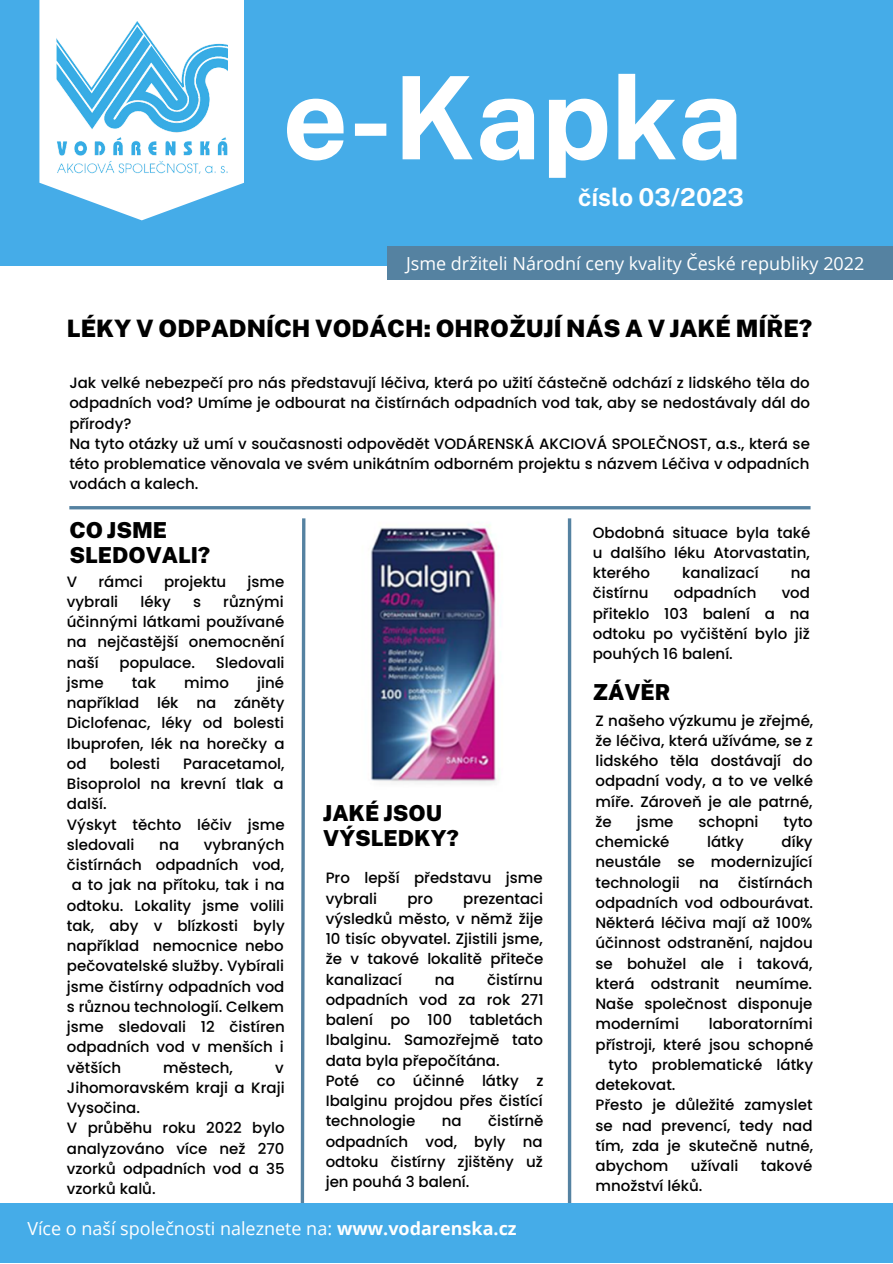
<style>
.page{position:relative;width:893px;height:1264px;background:#fff}
.page>*{position:absolute;margin:0;border:0;box-sizing:border-box;transform-origin:0 0}
.t1{font:700 115.05px "Public Sans";color:#fff}
.t2{font:700 24.75px "Public Sans";color:#fff}
.t3{font:900 24px "Public Sans";color:#000}
.t4{font:900 22.05px/24.8px "Public Sans";color:#000}
.t5{font:18px "Open Sans";color:#fff}
.t6{font:500 15px/20.2px "Poppins";color:#000;text-align:justify}
.s1{font-weight:700}
</style>
<div class="page">
<div style="left:0;top:0;width:892px;height:265px;background:#45ace8"></div>
<svg style="left:39px;top:0;width:205px;height:220px"></svg>
<hr style="left:69px;top:506px;width:741px;height:3px;background:#5582a1">
<svg style="left:300px;top:518px;width:6px;height:684px"></svg>
<hr style="left:568px;top:518px;width:3px;height:685px;background:#5582a1">
<img style="left:371px;top:524px;width:129px;height:260px">
<div style="left:0;top:1202px;width:892px;height:60px;background:#45ace8"></div>
<div style="left:387px;top:247px;width:505px;height:33px;background:#5582a1"></div>
<img style="left:56px;top:22px;width:171px;height:152px">
<p class="t1" style="left:282px;top:50px;width:463px">e-Kapka</p>
<p class="t2" style="left:578px;top:183px;width:167px">číslo 03/2023</p>
<p class="t5" style="left:406px;top:251px;width:460px">Jsme držiteli Národní ceny kvality České republiky 2022</p>
<p class="t3" style="left:67px;top:314px;width:746px">LÉKY V ODPADNÍCH VODÁCH: OHROŽUJÍ NÁS A V JAKÉ MÍŘE?</p>
<p class="t6" style="left:69px;top:373px;width:742px">Jak velké nebezpečí pro nás představují léčiva, která po užití částečně odchází z lidského těla do odpadních vod? Umíme je odbourat na čistírnách odpadních vod tak, aby se nedostávaly dál do přírody?</p>
<p class="t6" style="left:69px;top:433px;width:742px">Na tyto otázky už umí v současnosti odpovědět VODÁRENSKÁ AKCIOVÁ SPOLEČNOST, a.s., která se této problematice věnovala ve svém unikátním odborném projektu s názvem Léčiva v odpadních vodách a kalech.</p>
<p class="t4" style="left:69px;top:517px;width:142px">CO JSME<br>SLEDOVALI?</p>
<p class="t6" style="left:67px;top:571px;width:12px">V</p>
<p class="t6" style="left:98px;top:571px;width:46px">rámci</p>
<p class="t6" style="left:164px;top:571px;width:64px">projektu</p>
<p class="t6" style="left:247px;top:571px;width:38px">jsme</p>
<p class="t6" style="left:67px;top:591px;width:53px">vybrali</p>
<p class="t6" style="left:140px;top:591px;width:32px">léky</p>
<p class="t6" style="left:193px;top:591px;width:10px">s</p>
<p class="t6" style="left:67px;top:591px;width:219px;text-indent:156px">různými účinnými látkami používané na nejčastější onemocnění naší</p>
<p class="t6" style="left:119px;top:652px;width:77px">populace.</p>
<p class="t6" style="left:216px;top:652px;width:70px">Sledovali</p>
<p class="t6" style="left:67px;top:672px;width:219px;text-indent:190px">jiné například lék na záněty Diclofenac, léky od bolesti Ibuprofen, lék na horečky a od</p>
<p class="t6" style="left:67px;top:672px;width:38px">jsme</p>
<p class="t6" style="left:132px;top:672px;width:26px">tak</p>
<p class="t6" style="left:184px;top:672px;width:46px">mimo</p>
<p class="t6" style="left:110px;top:753px;width:52px">bolesti</p>
<p class="t6" style="left:67px;top:753px;width:219px;text-indent:116px">Paracetamol, Bisoprolol na krevní tlak a další.</p>
<p class="t6" style="left:67px;top:814px;width:219px">Výskyt těchto léčiv jsme sledovali</p>
<p class="t6" style="left:159px;top:834px;width:21px">na</p>
<p class="t6" style="left:204px;top:834px;width:82px">vybraných</p>
<p class="t6" style="left:67px;top:854px;width:219px">čistírnách odpadních vod,</p>
<p class="t6" style="left:72px;top:875px;width:214px">a to jak na přítoku, tak i na</p>
<p class="t6" style="left:67px;top:895px;width:219px">odtoku. Lokality jsme volili</p>
<p class="t6" style="left:67px;top:915px;width:219px">tak, aby v blízkosti byly</p>
<p class="t6" style="left:67px;top:935px;width:218px">například nemocnice nebo</p>
<p class="t6" style="left:67px;top:956px;width:219px">pečovatelské služby. Vybírali</p>
<p class="t6" style="left:67px;top:976px;width:219px">jsme čistírny odpadních vod</p>
<p class="t6" style="left:67px;top:996px;width:219px">s různou technologií. Celkem</p>
<p class="t6" style="left:67px;top:1016px;width:219px">jsme sledovali 12 čistíren</p>
<p class="t6" style="left:67px;top:1036px;width:218px">odpadních vod v menších i</p>
<p class="t6" style="left:67px;top:1057px;width:56px">větších</p>
<p class="t6" style="left:163px;top:1057px;width:71px">městech,</p>
<p class="t6" style="left:67px;top:1057px;width:219px;text-indent:208px">v Jihomoravském kraji a Kraji Vysočina.</p>
<p class="t6" style="left:67px;top:1117px;width:219px">V průběhu roku 2022 bylo analyzováno více než 270 vzorků odpadních vod a 35 vzorků kalů.</p>
<p class="t4" style="left:323px;top:801px;width:137px">JAKÉ JSOU<br>VÝSLEDKY?</p>
<p class="t6" style="left:326px;top:868px;width:218px">Pro lepší představu jsme vybrali</p>
<p class="t6" style="left:326px;top:888px;width:219px;text-indent:137px">prezentaci výsledků město, v němž žije 10 tisíc obyvatel. Zjistili jsme, že v takové lokalitě přiteče kanalizací</p>
<p class="t6" style="left:407px;top:888px;width:27px">pro</p>
<p class="t6" style="left:326px;top:969px;width:219px;text-indent:161px">čistírnu odpadních vod za rok 271 balení po 100 tabletách Ibalginu. Samozřejmě tato data byla přepočítána.</p>
<p class="t6" style="left:326px;top:1070px;width:219px">Poté co účinné látky z Ibalginu projdou přes čistící technologie</p>
<p class="t6" style="left:435px;top:969px;width:21px">na</p>
<p class="t6" style="left:326px;top:1110px;width:219px;text-indent:162px">čistírně odpadních vod, byly na odtoku čistírny zjištěny už jen pouhá 3 balení.</p>
<p class="t6" style="left:442px;top:1110px;width:21px">na</p>
<p class="t5" style="left:27px;top:1215px;width:491px">Více o naší společnosti naleznete na: <span class="s1">www.vodarenska.cz</span></p>
<p class="t6" style="left:592px;top:522px;width:219px">Obdobná situace byla také u dalšího léku Atorvastatin, kterého</p>
<p class="t6" style="left:682px;top:563px;width:78px">kanalizací</p>
<p class="t6" style="left:790px;top:563px;width:21px">na</p>
<p class="t6" style="left:592px;top:583px;width:57px">čistírnu</p>
<p class="t6" style="left:673px;top:583px;width:84px">odpadních</p>
<p class="t6" style="left:592px;top:583px;width:219px;text-indent:189px">vod přiteklo 103 balení a na odtoku po vyčištění bylo již pouhých 16 balení.</p>
<p class="t4" style="left:592px;top:679px;width:79px">ZÁVĚR</p>
<p class="t6" style="left:595px;top:710px;width:219px">Z našeho výzkumu je zřejmé, že léčiva, která užíváme, se z lidského těla dostávají do odpadní vody, a to ve velké míře. Zároveň je ale patrné, že</p>
<p class="t6" style="left:636px;top:811px;width:38px">jsme</p>
<p class="t6" style="left:698px;top:811px;width:62px">schopni</p>
<p class="t6" style="left:783px;top:811px;width:31px">tyto</p>
<p class="t6" style="left:595px;top:831px;width:76px">chemické</p>
<p class="t6" style="left:707px;top:831px;width:38px">látky</p>
<p class="t6" style="left:595px;top:831px;width:219px;text-indent:186px">díky neustále se modernizující technologii</p>
<p class="t6" style="left:595px;top:872px;width:219px;text-indent:142px">čistírnách odpadních vod odbourávat.<br>Některá léčiva mají až 100% účinnost odstranění, najdou se bohužel ale i taková, která odstranit neumíme.<br>Naše společnost disponuje moderními</p>
<p class="t6" style="left:699px;top:872px;width:21px">na</p>
<p class="t6" style="left:708px;top:1013px;width:105px">laboratorními</p>
<p class="t6" style="left:595px;top:1034px;width:219px">přístroji, které jsou schopné</p>
<p class="t6" style="left:608px;top:1054px;width:206px">tyto problematické látky</p>
<p class="t6" style="left:595px;top:1074px;width:82px">detekovat.</p>
<p class="t6" style="left:595px;top:1094px;width:219px">Přesto je důležité zamyslet se nad prevencí, tedy nad tím, zda je skutečně nutné, abychom</p>
<p class="t6" style="left:690px;top:1155px;width:49px">užívali</p>
<p class="t6" style="left:760px;top:1155px;width:53px">takové</p>
<p class="t6" style="left:595px;top:1175px;width:108px">množství léků.</p>
</div>
